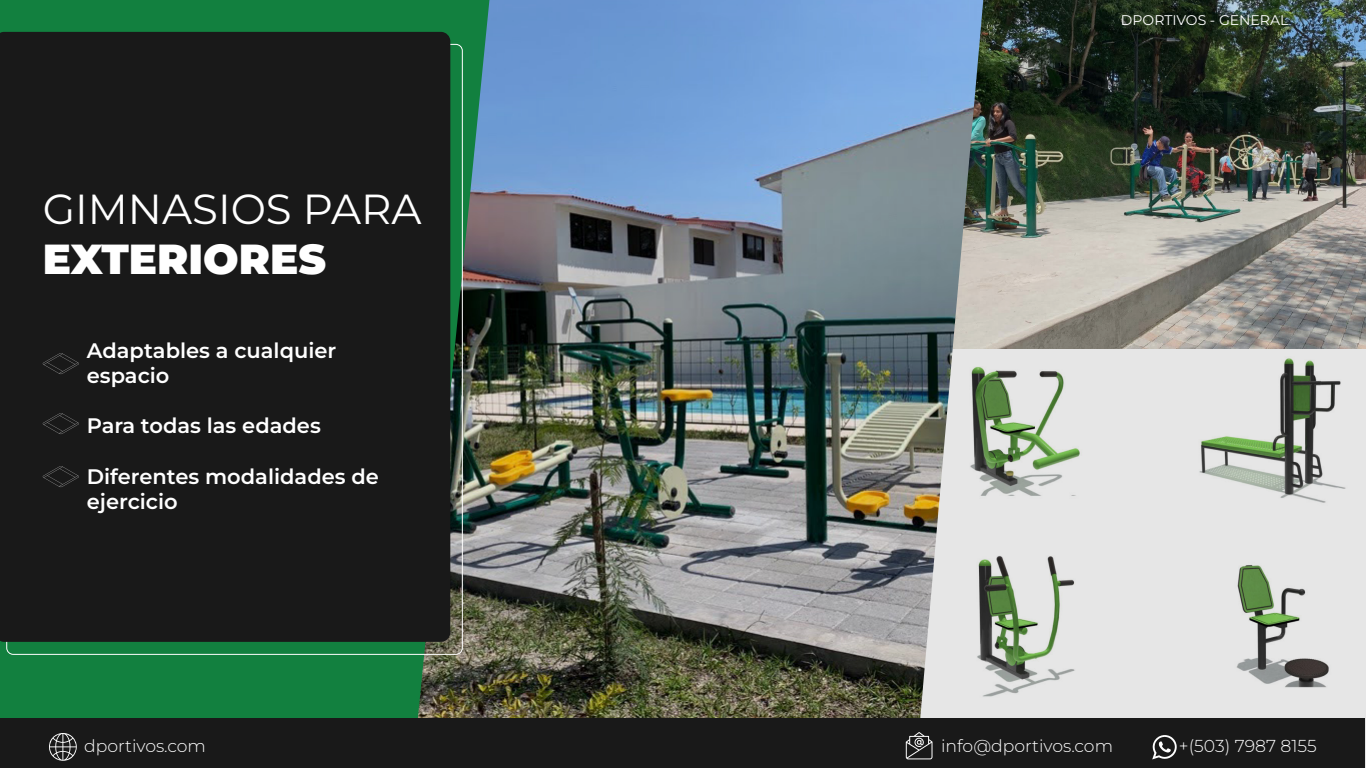
<style>
.page{position:relative;width:1366px;height:768px;background:#fff}
.page>*{position:absolute;margin:0;border:0;box-sizing:border-box;transform-origin:0 0}
.t1{font:42px "Montserrat";color:#fff}
.t2{font:900 42px "Montserrat";color:#fff}
.t3{font:600 21px/25.2px "Montserrat";color:#fff}
.t4{font:300 17.3px "Montserrat";color:#fff}
.t5{font:14px "Montserrat";color:#fff}
</style>
<div class="page">
<img style="left:489px;top:0;width:877px;height:768px">
<img style="left:0;top:0;width:489px;height:718px">
<div style="left:0;top:32px;width:450px;height:610px;background:#191919"></div>
<svg style="left:43px;top:353px;width:36px;height:21px"></svg>
<svg style="left:43px;top:413px;width:36px;height:21px"></svg>
<svg style="left:43px;top:466px;width:36px;height:21px"></svg>
<div style="left:0;top:718px;width:1365px;height:50px;background:#191919"></div>
<svg style="left:1152px;top:735px;width:25px;height:25px"></svg>
<svg style="left:906px;top:732px;width:27px;height:27px"></svg>
<svg style="left:49px;top:733px;width:28px;height:28px"></svg>
<h1 class="t1" style="left:43px;top:181px;width:380px">GIMNASIOS PARA</h1>
<h1 class="t2" style="left:43px;top:232px;width:285px">EXTERIORES</h1>
<p class="t3" style="left:87px;top:337px;width:251px">Adaptables a cualquier espacio</p>
<p class="t3" style="left:87px;top:413px;width:235px">Para todas las edades</p>
<p class="t3" style="left:87px;top:463px;width:294px">Diferentes modalidades de ejercicio</p>
<p class="t5" style="left:1121px;top:11px;width:169px">DPORTIVOS - GENERAL</p>
<p class="t4" style="left:84px;top:734px;width:123px">dportivos.com</p>
<p class="t4" style="left:941px;top:734px;width:174px">info@dportivos.com</p>
<p class="t4" style="left:1179px;top:734px;width:139px">+(503) 7987 8155</p>
</div>
